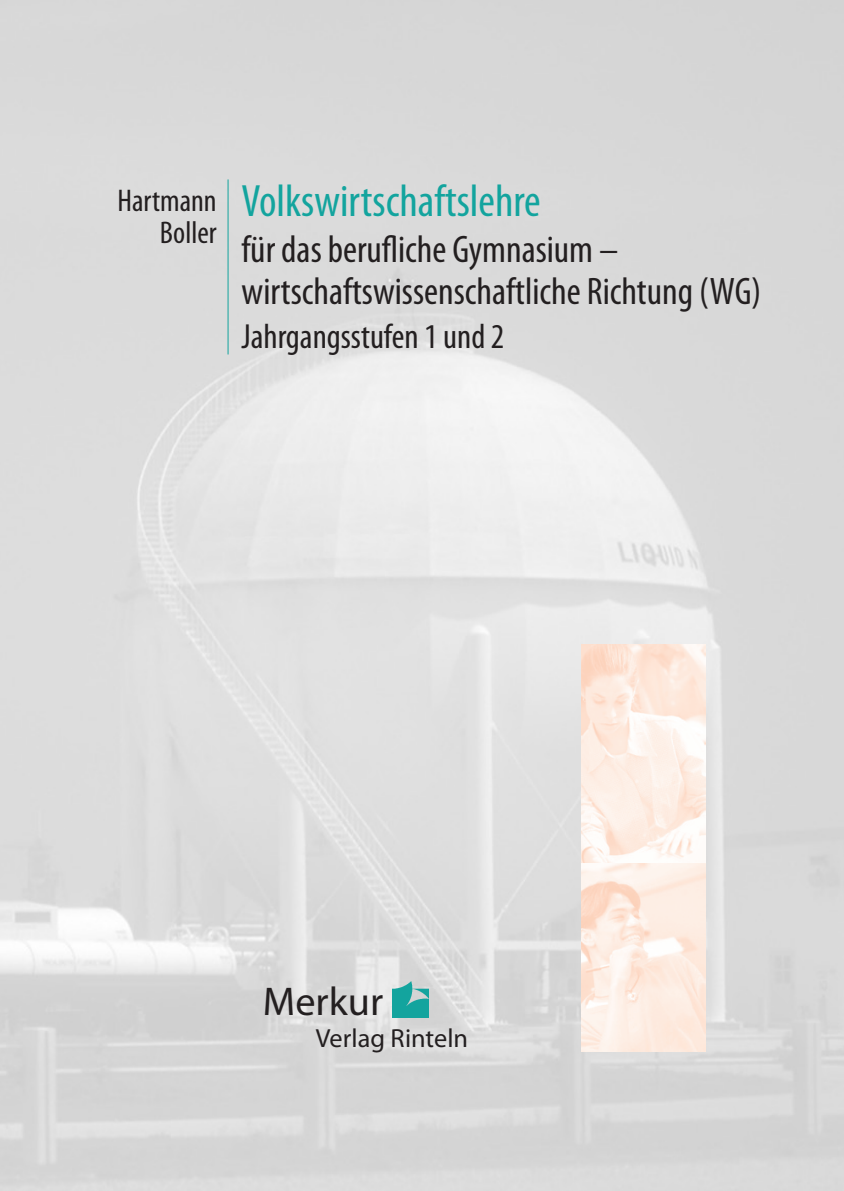
<style>
.page{position:relative;width:844px;height:1191px;background:#fff}
.page>*{position:absolute;margin:0;border:0;box-sizing:border-box;transform-origin:0 0}
.Bildlegende{font:condensed 45.5px "Myriad Pro";color:#13a49e}
.Bildlegende-2{font:40.25px "Myriad Pro";letter-spacing:.005em;color:#231f20}
.Bildlegende-3{font:condensed 38.5px "Myriad Pro";color:#231f20}
.Bildlegende-4{font:condensed 35px "Myriad Pro";color:#231f20}
.Bildlegende-5{font:condensed 31.5px "Myriad Pro";color:#231f20}
.t1{font:26.25px "Myriad Pro";color:#231f20}
</style>
<div class="page">
<img style="left:0;top:0;width:843px;height:1191px">
<img style="left:581px;top:644px;width:124px;height:219px">
<img style="left:581px;top:863px;width:124px;height:188px">
<hr style="left:227px;top:179px;width:1px;height:175px;background:#13a49e">
<img style="left:392px;top:981px;width:36px;height:36px">
<p class="Bildlegende-5" style="left:117px;top:182px;width:101px">Hartmann</p>
<p class="Bildlegende-5" style="left:160px;top:213px;width:58px">Boller</p>
<p class="Bildlegende" style="left:241px;top:173px;width:300px">Volkswirtschaftslehre</p>
<p class="Bildlegende-3" style="left:241px;top:226px;width:378px">für das berufliche Gymnasium –</p>
<p class="Bildlegende-3" style="left:241px;top:268px;width:521px">wirtschaftswissenschaftliche Richtung (WG)</p>
<p class="Bildlegende-4" style="left:241px;top:315px;width:264px">Jahrgangsstufen 1 und 2</p>
<p class="Bildlegende-2" style="left:262px;top:977px;width:122px">Merkur</p>
<p class="t1" style="left:316px;top:1021px;width:154px">Verlag Rinteln</p>
</div>
